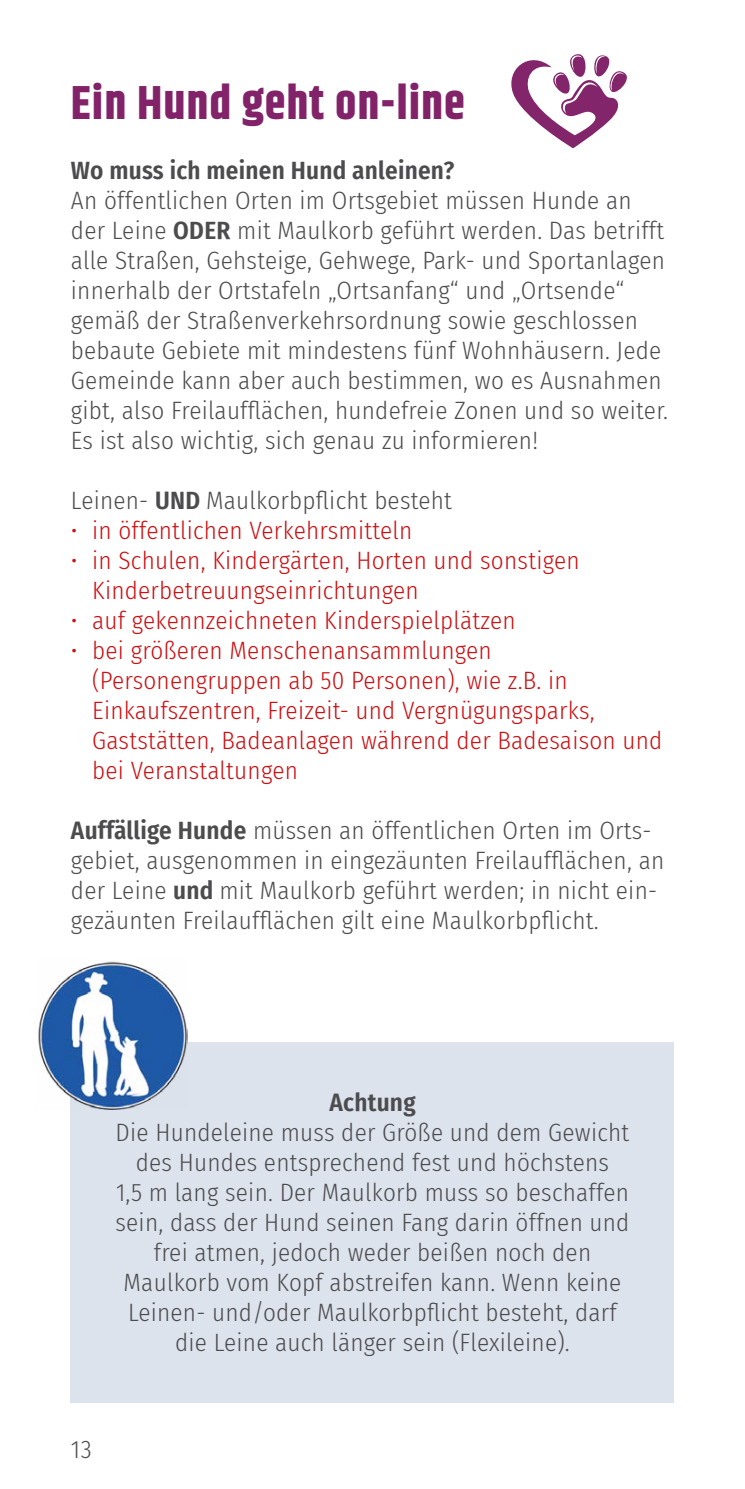
<style>
.page{position:relative;width:745px;height:1489px;background:#fff}
.page>*{position:absolute;margin:0;border:0;box-sizing:border-box;transform-origin:0 0}
.H1_Überschrift_lila{font:700 47.5px "Khand";letter-spacing:.02em;color:#822369}
.P_Fließtext{font:300 25px/30px "Fira Sans Condensed";letter-spacing:.01em;color:#4c4b4e}
.t1{font:300 25px/30px "Fira Sans Condensed";letter-spacing:.01em;color:#cc1013}
.P_Achtung{font:300 25px/30px "Fira Sans Condensed";letter-spacing:.01em;color:#4c4b4e;text-align:center}
.H2_Überschrift_fett{font:600 25px "Fira Sans Condensed";letter-spacing:.01em;color:#4c4b4e}
.P_Achtung-2{font:600 25px "Fira Sans Condensed";letter-spacing:.01em;color:#4c4b4e}
.s1{font-weight:600}
</style>
<div class="page">
<div style="left:71px;top:1041px;width:602px;height:360px;background:#dce3ec"></div>
<svg style="left:511px;top:54px;width:116px;height:95px"></svg>
<img style="left:38px;top:961px;width:149px;height:148px">
<h1 class="H1_Überschrift_lila" style="left:71px;top:69px;width:395px">Ein Hund geht on-line</h1>
<h2 class="H2_Überschrift_fett" style="left:71px;top:149px;width:385px">Wo muss ich meinen Hund anleinen?</h2>
<p class="P_Fließtext" style="left:71px;top:185px;width:598px">An öffentlichen Orten im Ortsgebiet müssen Hunde an der Leine <span class="s1">ODER</span> mit Maulkorb geführt werden. Das betrifft alle Straßen, Gehsteige, Gehwege, Park- und Sportanlagen innerhalb der Ortstafeln „Ortsanfang“ und „Ortsende“ gemäß der Straßenverkehrsordnung sowie geschlossen bebaute Gebiete mit mindestens fünf Wohnhäusern. Jede Gemeinde kann aber auch bestimmen, wo es Ausnahmen gibt, also Freilaufflächen, hundefreie Zonen und so weiter.</p>
<p class="P_Fließtext" style="left:71px;top:425px;width:468px">Es ist also wichtig, sich genau zu informieren!</p>
<p class="P_Fließtext" style="left:71px;top:485px;width:382px">Leinen- <span class="s1">UND</span> Maulkorbpflicht besteht</p>
<p class="t1" style="left:71px;top:515px;width:343px">• in öffentlichen Verkehrsmitteln</p>
<p class="t1" style="left:92px;top:545px;width:488px;text-indent:-21px">• in Schulen, Kindergärten, Horten und sonstigen<br>Kinderbetreuungseinrichtungen</p>
<p class="t1" style="left:71px;top:605px;width:446px">• auf gekennzeichneten Kinderspielplätzen</p>
<p class="t1" style="left:92px;top:635px;width:571px;text-indent:-21px">• bei größeren Menschenansammlungen (Personengruppen ab 50 Personen), wie z.B. in Einkaufszentren, Freizeit- und Vergnügungsparks, Gaststätten, Badeanlagen während der Badesaison und bei Veranstaltungen</p>
<p class="P_Fließtext" style="left:71px;top:815px;width:594px"><span class="s1">Auffällige Hunde</span> müssen an öffentlichen Orten im Orts&shy;gebiet, ausgenommen in eingezäunten Freilaufflächen, an der Leine <span class="s1">und</span> mit Maulkorb geführt werden; in nicht ein&shy;gezäunten Freilaufflächen gilt eine Maulkorbpflicht.</p>
<p class="P_Achtung-2" style="left:329px;top:1081px;width:87px">Achtung</p>
<p class="P_Achtung" style="left:115px;top:1116px;width:515px">Die Hundeleine muss der Größe und dem Gewicht des Hundes entsprechend fest und höchstens<br>1,5 m lang sein. Der Maulkorb muss so beschaffen sein, dass der Hund seinen Fang darin öffnen und frei atmen, jedoch weder beißen noch den Maulkorb vom Kopf abstreifen kann. Wenn keine Leinen- und/oder Maulkorbpflicht besteht, darf die Leine auch länger sein (Flexileine).</p>
<p class="P_Fließtext" style="left:71px;top:1433px;width:22px">13</p>
</div>
